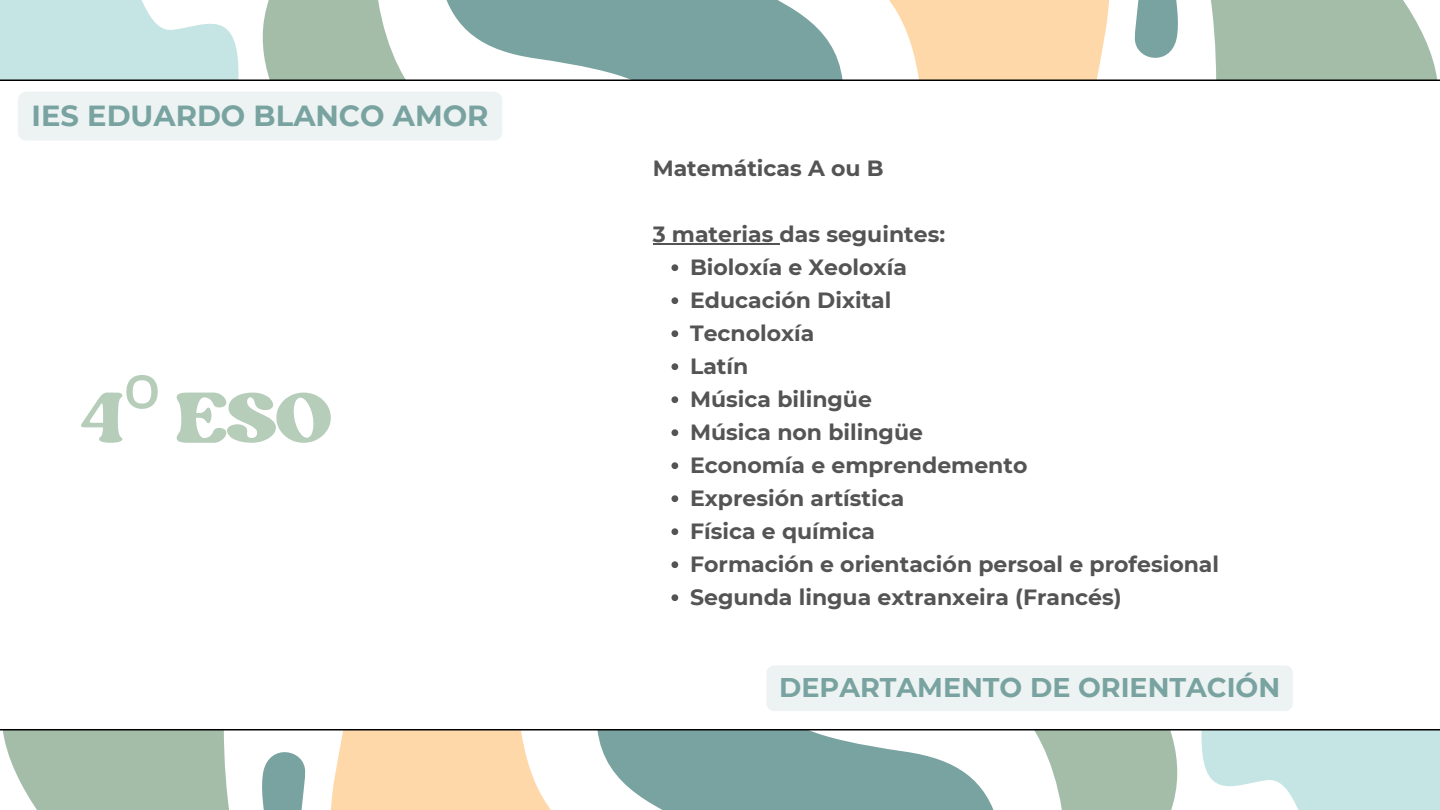
<style>
.page{position:relative;width:1440px;height:810px;background:#fff}
.page>*{position:absolute;margin:0;border:0;box-sizing:border-box;transform-origin:0 0}
.t1{font:100px "Margin";color:#b5cdb9}
.t2{font:700 29px "Montserrat";color:#79a3a0}
.t3{font:700 27px "Montserrat";color:#79a3a0}
.t4{font:700 22px "Montserrat";color:#545454}
.s1{font-family:"Noto Sans"}
</style>
<div class="page">
<svg style="left:1402px;top:0;width:38px;height:80px;fill:#a4bda8"></svg>
<svg style="left:1183px;top:0;width:219px;height:80px;background:#afc5b3"></svg>
<svg style="left:0;top:0;width:1183px;height:80px"></svg>
<hr style="left:0;top:80px;width:1440px;height:1px;background:#000">
<svg style="left:0;top:730px;width:38px;height:80px;fill:#a4bda8"></svg>
<svg style="left:38px;top:730px;width:219px;height:80px;background:#afc5b3"></svg>
<svg style="left:257px;top:730px;width:1183px;height:80px"></svg>
<hr style="left:0;top:729px;width:1440px;height:1px;background:#000">
<hr style="left:653px;top:243px;width:127px;height:2px;background:#545454">
<svg style="left:671px;top:264px;width:7px;height:7px"></svg>
<svg style="left:671px;top:297px;width:7px;height:7px"></svg>
<svg style="left:671px;top:330px;width:7px;height:7px"></svg>
<svg style="left:671px;top:363px;width:7px;height:7px"></svg>
<svg style="left:671px;top:396px;width:7px;height:7px"></svg>
<svg style="left:671px;top:429px;width:7px;height:7px"></svg>
<svg style="left:671px;top:462px;width:7px;height:7px"></svg>
<svg style="left:671px;top:495px;width:7px;height:7px"></svg>
<svg style="left:671px;top:528px;width:7px;height:7px"></svg>
<svg style="left:671px;top:561px;width:7px;height:7px"></svg>
<svg style="left:671px;top:594px;width:7px;height:7px"></svg>
<div style="left:18px;top:92px;width:484px;height:49px;background:#edf3f3;border-radius:8px"></div>
<div style="left:766px;top:665px;width:527px;height:46px;background:#edf3f3"></div>
<p class="t2" style="left:32px;top:98px;width:458px">IES EDUARDO BLANCO AMOR</p>
<p class="t1" style="left:81px;top:371px;width:252px">4<span class="s1">º</span> ESO</p>
<h2 class="t4" style="left:653px;top:155px;width:232px">Matemáticas A ou B</h2>
<h3 class="t4" style="left:653px;top:221px;width:294px">3 materias das seguintes:</h3>
<h3 class="t4" style="left:690px;top:254px;width:218px">Bioloxía e Xeoloxía</h3>
<p class="t4" style="left:690px;top:287px;width:203px">Educación Dixital</p>
<p class="t4" style="left:690px;top:320px;width:126px">Tecnoloxía</p>
<p class="t4" style="left:690px;top:353px;width:60px">Latín</p>
<p class="t4" style="left:690px;top:386px;width:183px">Música bilingüe</p>
<p class="t4" style="left:690px;top:419px;width:234px">Música non bilingüe</p>
<p class="t4" style="left:690px;top:452px;width:339px">Economía e emprendemento</p>
<p class="t4" style="left:690px;top:485px;width:216px">Expresión artística</p>
<p class="t4" style="left:690px;top:518px;width:187px">Física e química</p>
<p class="t4" style="left:690px;top:551px;width:531px">Formación e orientación persoal e profesional</p>
<p class="t4" style="left:690px;top:584px;width:433px">Segunda lingua extranxeira (Francés)</p>
<h1 class="t3" style="left:779px;top:671px;width:503px">DEPARTAMENTO DE ORIENTACIÓN</h1>
</div>
